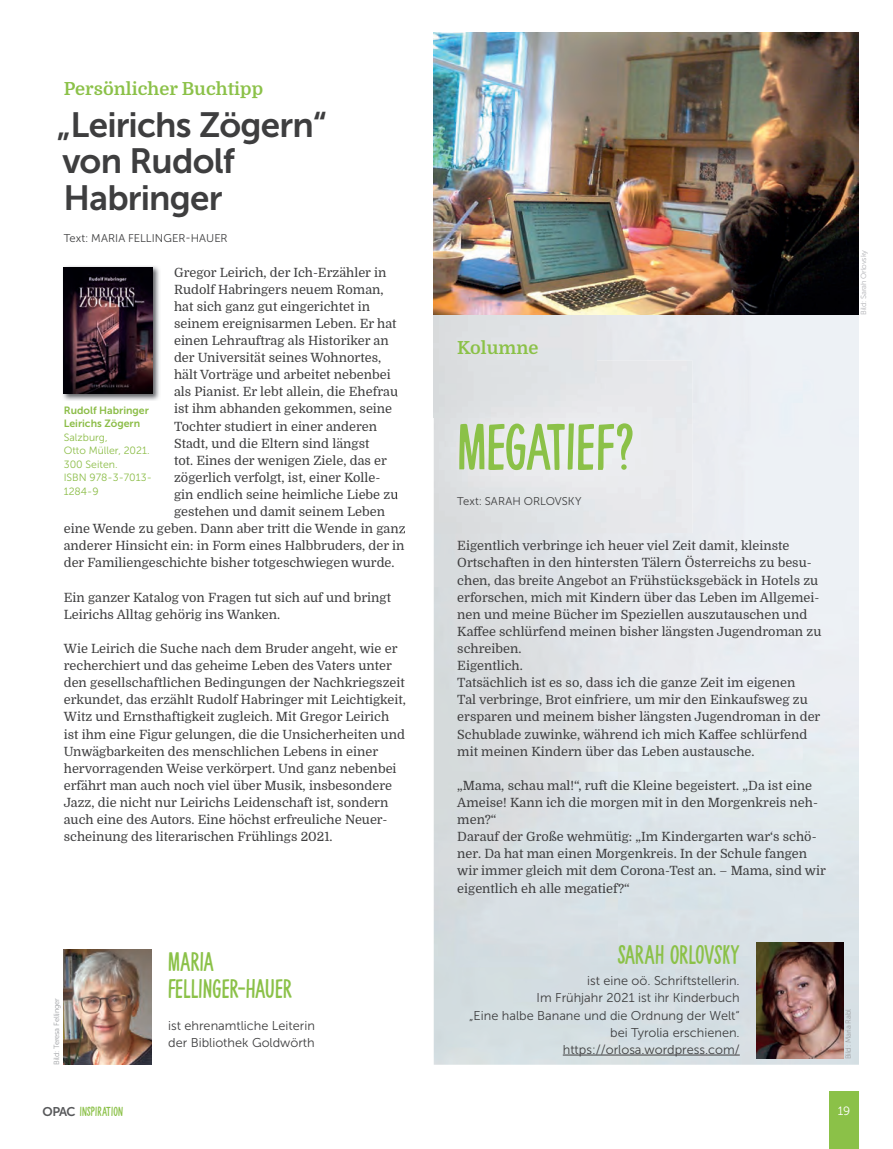
<style>
.page{position:relative;width:893px;height:1149px;background:#fff}
.page>*{position:absolute;margin:0;border:0;box-sizing:border-box;transform-origin:0 0}
.t1{font:66.15px "Mulhouse DEMO";color:#8bc148}
.t2{font:34.95px/36.3px "Museo Sans 700";letter-spacing:-.02em;color:#3e3e3f}
.t3{font:27px/27px "Mulhouse DEMO";letter-spacing:.005em;color:#8bc148}
.t4{font:700 18px "Domine";color:#8bc148}
.t5{font:13.2px "Mulhouse DEMO";letter-spacing:.02em;color:#8bc148}
.t6{font:12.75px/17.1px "Domine";color:#3e3e3f}
.t7{font:12.75px/17.1px "Museo Sans 300";color:#3e3e3f;text-align:right}
.t8{font:12px "Museo Sans 300";color:#fff}
.t9{font:11.25px "Museo Sans 300";letter-spacing:.005em;color:#3e3e3f}
.t10{font:10.5px/13.5px "Museo Sans 300";color:#8cbd48}
.t11{font:10.5px/13.5px "Museo Sans 700";color:#8cbd48}
.t12{font:7.5px "Museo Sans 300";letter-spacing:-.02em;color:#9d9fa2}
.t13{font:7.5px "Museo Sans 300";letter-spacing:-.02em;color:#b0b1b5}
.s1{font-family:"Museo Sans 700";font-size:12.6px;color:#57585a}
</style>
<div class="page">
<img style="left:434px;top:315px;width:425px;height:749px">
<div style="left:433px;top:279px;width:163px;height:81px;background:#e0e3e6"></div>
<img style="left:433px;top:360px;width:259px;height:173px">
<svg style="left:397px;top:526px;width:8px;height:7px"></svg>
<img style="left:64px;top:949px;width:87px;height:115px">
<img style="left:63px;top:266px;width:96px;height:134px">
<img style="left:64px;top:267px;width:89px;height:126px">
<hr style="left:563px;top:1054px;width:177px;height:1px;background:#3e3e3f">
<img style="left:434px;top:33px;width:425px;height:282px">
<img style="left:756px;top:942px;width:88px;height:115px">
<div style="left:829px;top:1091px;width:30px;height:57px;background:#8bc148"></div>
<h3 class="t4" style="left:64px;top:78px;width:201px">Persönlicher Buchtipp</h3>
<h2 class="t2" style="left:57px;top:107px;width:271px">„ Leirichs Zögern“ von Rudolf<br>Habringer</h2>
<p class="t9" style="left:64px;top:232px;width:165px">Text: MARIA FELLINGER-HAUER</p>
<p class="t6" style="left:174px;top:264px;width:214px">Gregor Leirich, der Ich-Erzähler in</p>
<p class="t6" style="left:174px;top:281px;width:211px">Rudolf Habringers neuem Roman,</p>
<p class="t6" style="left:174px;top:298px;width:197px">hat sich ganz gut eingerichtet in</p>
<p class="t6" style="left:174px;top:315px;width:224px">seinem ereignisarmen Leben. Er hat</p>
<p class="t6" style="left:174px;top:332px;width:216px">einen Lehrauftrag als Historiker an</p>
<p class="t6" style="left:174px;top:349px;width:209px">der Universität seines Wohnortes,</p>
<p class="t6" style="left:174px;top:366px;width:218px">hält Vorträge und arbeitet nebenbei</p>
<p class="t6" style="left:174px;top:383px;width:226px">als Pianist. Er lebt allein, die Ehefrau</p>
<p class="t6" style="left:174px;top:400px;width:220px">ist ihm abhanden gekommen, seine</p>
<p class="t6" style="left:174px;top:417px;width:205px">Tochter studiert in einer anderen</p>
<p class="t6" style="left:174px;top:435px;width:197px">Stadt, und die Eltern sind längst</p>
<p class="t6" style="left:174px;top:452px;width:214px">tot. Eines der wenigen Ziele, das er</p>
<p class="t6" style="left:174px;top:469px;width:208px">zögerlich verfolgt, ist, einer Kolle-</p>
<p class="t6" style="left:174px;top:486px;width:226px">gin endlich seine heimliche Liebe zu</p>
<p class="t6" style="left:174px;top:503px;width:213px">gestehen und damit seinem Leben</p>
<p class="t6" style="left:64px;top:520px;width:343px">eine Wende zu geben. Dann aber tritt die Wende in ganz</p>
<p class="t6" style="left:64px;top:537px;width:342px">anderer Hinsicht ein: in Form eines Halbbruders, der in</p>
<p class="t6" style="left:64px;top:554px;width:332px">der Familiengeschichte bisher totgeschwiegen wurde.</p>
<p class="t6" style="left:64px;top:588px;width:329px">Ein ganzer Katalog von Fragen tut sich auf und bringt<br>Leirichs Alltag gehörig ins Wanken.</p>
<p class="t6" style="left:64px;top:640px;width:344px">Wie Leirich die Suche nach dem Bruder angeht, wie er recherchiert und das geheime Leben des Vaters unter den gesellschaftlichen Bedingungen der Nachkriegszeit erkundet, das erzählt Rudolf Habringer mit Leichtigkeit, Witz und Ernsthaftigkeit zugleich. Mit Gregor Leirich ist ihm eine Figur gelungen, die die Unsicherheiten und Unwägbarkeiten des menschlichen Lebens in einer hervorragenden Weise verkörpert. Und ganz nebenbei erfährt man auch noch viel über Musik, insbesondere Jazz, die nicht nur Leirichs Leidenschaft ist, sondern auch eine des Autors. Eine höchst erfreuliche Neuer&shy;scheinung des literarischen Frühlings 2021.</p>
<p class="t11" style="left:64px;top:403px;width:87px">Rudolf Habringer<br>Leirichs Zögern</p>
<p class="t10" style="left:64px;top:430px;width:90px">Salzburg,<br>Otto Müller, 2021.<br>300 Seiten.<br>ISBN 978-3-7013-<br>1284-9</p>
<h3 class="t4" style="left:457px;top:338px;width:83px">Ko lumne</h3>
<h1 class="t1" style="left:457px;top:410px;width:179px">MEGATIEF?</h1>
<p class="t9" style="left:457px;top:495px;width:126px">Text: SARAH ORLOVSKY</p>
<p class="t6" style="left:457px;top:537px;width:366px">Eigentlich verbringe ich heuer viel Zeit damit, kleinste Ortschaften in den hintersten Tälern Österreichs zu besu&shy;chen, das breite Angebot an Frühstücksgebäck in Hotels zu erforschen, mich mit Kindern über das Leben im Allgemei&shy;nen und meine Bücher im Speziellen auszutauschen und Kaffee schlürfend meinen bisher längsten Jugendroman zu schreiben.<br>Eigentlich.<br>Tatsächlich ist es so, dass ich die ganze Zeit im eigenen<br>Tal verbringe, Brot einfriere, um mir den Einkaufsweg zu ersparen und meinem bisher längsten Jugendroman in der Schublade zuwinke, während ich mich Kaffee schlürfend mit meinen Kindern über das Leben austausche.</p>
<p class="t6" style="left:457px;top:777px;width:370px">„Mama, schau mal !“, ruft die Kleine begeistert. „Da ist eine Ameise! Kann ich die morgen mit in den Morgenkreis neh&shy;men?“<br>Darauf der Große wehmütig: „Im Kindergarten war‘s schö&shy;ner. Da hat man einen Morgenkreis. In der Schule fangen wir immer gleich mit dem Corona-Test an. – Mama, sind wir eigentlich eh alle megatief?“</p>
<p class="t13" style="left:859px;top:315px;width:66px;rotate:-90deg">Bild: Sarah Orlovsky</p>
<p class="t12" style="left:53px;top:1064px;width:68px;rotate:-90deg">Bild: Teresa Fellinger</p>
<h3 class="t3" style="left:617px;top:940px;width:124px">SARAH ORLOVSKY</h3>
<p class="t7" style="left:469px;top:972px;width:272px">ist eine oö. Schriftstellerin.<br>Im Frühjahr 2021 ist ihr Kinderbuch<br>„Eine halbe Banane und die Ordnung der Welt“ bei Tyrolia erschienen. https://orlosa.wordpress.com/</p>
<h3 class="t3" style="left:168px;top:947px;width:126px">MARIA<br>FELLINGER-HAUER</h3>
<p class="t7" style="left:168px;top:1016px;width:148px;text-align:left">ist ehrenamtliche Leiterin der Bibliothek Goldwörth</p>
<p class="t12" style="left:844px;top:1059px;width:52px;rotate:-90deg">Bild: Maria Rabl</p>
<p class="t5" style="left:43px;top:1103px;width:82px"><span class="s1">OPAC</span> INSPIRATION</p>
<p class="t8" style="left:838px;top:1104px;width:14px">19</p>
</div>
